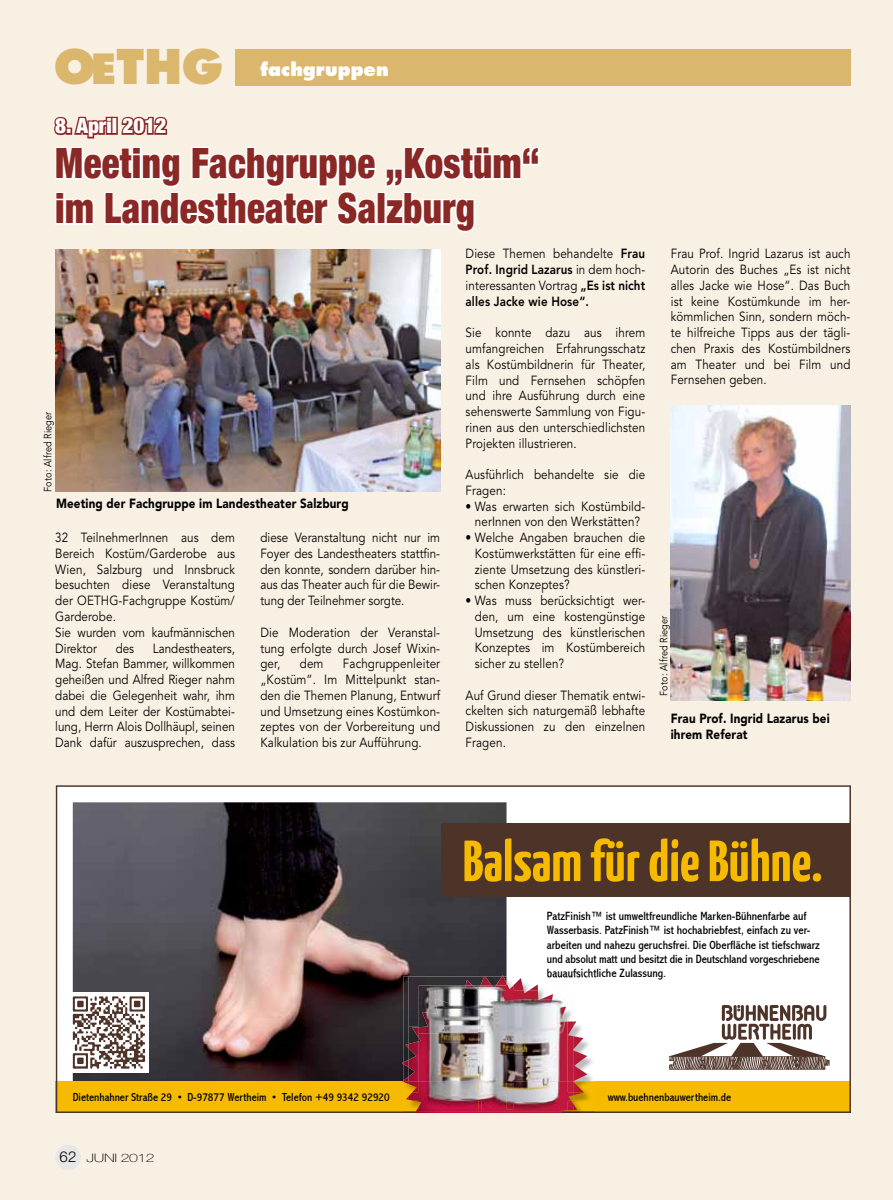
<style>
.page{position:relative;width:893px;height:1200px;background:#fff}
.page>*{position:absolute;margin:0;border:0;box-sizing:border-box;transform-origin:0 0}
.t1{font:700 58.5px "Yanone Kaffeesatz";color:#f6bb00}
.t2{font:700 57.9px "Yanone Kaffeesatz";color:#f6bb00}
.t3{font:800 46.5px "Futura";color:#dbb66d}
.t4{font:900 condensed 42px/45px "Helvetica Neue";letter-spacing:.01em;color:#892825;scale:.88 1}
.t5{font:900 condensed 21px "Helvetica Neue";color:#fff}
.t6{font:800 18px "Futura";color:#fff}
.t7{font:13.2px/15.8px "Avenir";letter-spacing:.01em;color:#000;text-align:justify;scale:.88 1}
.t8{font:800 13.2px/15.8px "Avenir";letter-spacing:.01em;color:#000;text-align:justify;scale:.88 1}
.t9{font:900 13.2px/15.8px "Avenir";letter-spacing:.01em;color:#000;scale:.88 1}
.t10{font:condensed 12px/14.4px "Abadi";color:#000}
.t11{font:condensed 11.7px "Abadi";color:#000}
.t12{font:100 11.7px "Helvetica Neue";letter-spacing:-.025em;color:#000;scale:1.35 1}
.t13{font:10.5px "Avenir";letter-spacing:.01em;color:#000;scale:.88 1}
.s1{font-size:40.5px}
.s2{font-weight:400}
.s3{font-weight:300;font-size:15px}
</style>
<div class="page">
<div style="left:0;top:0;width:893px;height:1199px;background:#f8f0e3"></div>
<div style="left:55px;top:1144px;width:26px;height:25px;background:#e7e7e7;border-radius:50%"></div>
<div style="left:247px;top:49px;width:603px;height:36px;background:#dbb66d"></div>
<svg style="left:54px;top:85px;width:487px;height:148px"></svg>
<img style="left:55px;top:249px;width:385px;height:243px">
<img style="left:671px;top:405px;width:179px;height:295px">
<svg style="left:56px;top:785px;width:794px;height:327px"></svg>
<div style="left:441px;top:822px;width:409px;height:74px;background:#4e3329"></div>
<div style="left:69px;top:991px;width:80px;height:81px;background:#fff"></div>
<img style="left:513px;top:976px;width:82px;height:105px">
<img style="left:403px;top:1081px;width:192px;height:31px">
<img style="left:548px;top:976px;width:47px;height:3px">
<img style="left:584px;top:1092px;width:11px;height:8px">
<img style="left:402px;top:974px;width:101px;height:107px">
<img style="left:513px;top:977px;width:74px;height:103px">
<img style="left:403px;top:976px;width:6px;height:105px">
<img style="left:403px;top:1081px;width:181px;height:30px">
<img style="left:415px;top:1111px;width:67px;height:1px">
<img style="left:406px;top:1092px;width:178px;height:7px">
<img style="left:419px;top:1040px;width:59px;height:69px">
<img style="left:409px;top:976px;width:3px;height:50px">
<img style="left:412px;top:976px;width:91px;height:52px">
<img style="left:409px;top:1028px;width:10px;height:80px">
<svg style="left:409px;top:1092px;width:12px;height:14px"></svg>
<img style="left:419px;top:1033px;width:59px;height:7px">
<img style="left:419px;top:985px;width:84px;height:48px">
<img style="left:419px;top:1092px;width:59px;height:8px">
<img style="left:568px;top:1035px;width:6px;height:46px">
<img style="left:513px;top:989px;width:61px;height:46px">
<img style="left:478px;top:1081px;width:96px;height:30px">
<svg style="left:568px;top:1092px;width:6px;height:8px"></svg>
<svg style="left:503px;top:976px;width:10px;height:22px"></svg>
<img style="left:478px;top:989px;width:28px;height:92px">
<img style="left:478px;top:1081px;width:4px;height:27px">
<svg style="left:478px;top:1092px;width:4px;height:8px"></svg>
<svg style="left:562px;top:1110px;width:12px;height:2px"></svg>
<img style="left:482px;top:998px;width:86px;height:113px">
<img style="left:482px;top:1111px;width:80px;height:1px">
<img style="left:513px;top:1092px;width:55px;height:8px">
<svg style="left:478px;top:1108px;width:29px;height:1px"></svg>
<svg style="left:507px;top:1092px;width:6px;height:8px"></svg>
<img style="left:482px;top:1092px;width:25px;height:8px">
<svg style="left:73px;top:996px;width:72px;height:72px"></svg>
<h3 class="t3" style="left:54px;top:38px;width:171px">O<span class="s1">E</span>THG</h3>
<h3 class="t6" style="left:260px;top:58px;width:130px">fachgruppen</h3>
<h3 class="t6" style="left:254px;top:58px;width:74px">aktuell</h3>
<h3 class="t6" style="left:260px;top:58px;width:74px">aktue l</h3>
<h3 class="t5" style="left:55px;top:113px;width:113px">8. April 2012</h3>
<h3 class="t4" style="left:55px;top:140px;width:552px">Meeting Fachgruppe „Kostüm“ im Landestheater Salzburg</h3>
<p class="t13" style="left:42px;top:492px;width:93px;rotate:-90deg">Foto: Alfred Rieger</p>
<p class="t9" style="left:56px;top:495px;width:334px">Meeting der Fachgruppe im Landestheater Salzburg</p>
<p class="t7" style="left:55px;top:530px;width:206px;text-align:left">32 TeilnehmerInnen aus dem<br>Bereich Kostüm/Garderobe aus<br>Wien, Salzburg und Innsbruck besuchten diese Veranstaltung der OETHG-Fachgruppe Kostüm/<br>Garderobe.<br>Sie wurden vom kaufmännischen<br>Direktor</p>
<p class="t7" style="left:55px;top:640px;width:206px;text-indent:98px">Landestheaters, Mag. Stefan Bammer, willkommen geheißen und Alfred Rieger nahm dabei die Gelegenheit wahr, ihm und dem Leiter der Kostümabtei&shy;lung, Herrn Alois Dollhäupl, seinen Dank dafür auszusprechen, dass</p>
<p class="t7" style="left:116px;top:640px;width:23px">des</p>
<p class="t7" style="left:260px;top:530px;width:206px">diese Veranstaltung nicht nur im Foyer des Landestheaters stattfin&shy;den konnte, sondern darüber hin&shy;aus das Theater auch für die Bewir&shy;tung der Teilnehmer sorgte.</p>
<p class="t7" style="left:260px;top:624px;width:206px">Die Moderation der Veranstal&shy;tung erfolgte durch Josef Wixin&shy;ger,</p>
<p class="t7" style="left:260px;top:656px;width:206px;text-indent:83px">Fachgruppenleiter „Kostüm“. Im Mittelpunkt stan&shy;den die Themen Planung, Entwurf und Umsetzung eines Kostümkon&shy;zeptes von der Vorbereitung und Kalkulation bis zur Aufführung.</p>
<p class="t7" style="left:300px;top:656px;width:28px">dem</p>
<p class="t8" style="left:466px;top:246px;width:206px"><span class="s2">Diese Themen behandelte</span> Frau Prof. Ingrid Lazarus <span class="s2">in dem hoch&shy;interessanten Vortrag</span> „Es ist nicht alles Jacke wie Hose“.</p>
<p class="t7" style="left:466px;top:325px;width:206px">Sie konnte dazu aus ihrem umfangreichen Erfahrungsschatz als Kostümbildnerin für Theater, Film und Fernsehen schöpfen und ihre Ausführung durch eine sehenswerte Sammlung von Figu&shy;rinen aus den unterschiedlichsten Projekten illustrieren.</p>
<p class="t7" style="left:466px;top:467px;width:206px">Ausführlich behandelte sie die<br>Fragen:</p>
<p class="t7" style="left:466px;top:498px;width:206px;text-align:center">• Was erwarten sich Kostümbild&shy;nerInnen von den Werkstätten?</p>
<p class="t7" style="left:475px;top:530px;width:195px;text-indent:-9px">• Welche Angaben brauchen die Kostümwerkstätten für eine effi&shy;ziente Umsetzung des künstleri&shy;schen Konzeptes?</p>
<p class="t7" style="left:475px;top:593px;width:195px;text-indent:-9px">• Was muss berücksichtigt wer&shy;den, um eine kostengünstige Umsetzung des künstlerischen Konzeptes im Kostümbereich sicher zu stellen?</p>
<p class="t7" style="left:466px;top:687px;width:206px">Auf Grund dieser Thematik entwi&shy;ckelten sich naturgemäß lebhafte Diskussionen zu den einzelnen Fragen.</p>
<p class="t7" style="left:671px;top:246px;width:206px">Frau Prof. Ingrid Lazarus ist auch Autorin des Buches „Es ist nicht alles Jacke wie Hose“. Das Buch ist keine Kostümkunde im her&shy;kömmlichen Sinn, sondern möch&shy;te hilfreiche Tipps aus der tägli&shy;chen Praxis des Kostümbildners am Theater und bei Film und Fernsehen geben.</p>
<p class="t13" style="left:658px;top:695px;width:93px;rotate:-90deg">Foto: Alfred Rieger</p>
<p class="t9" style="left:671px;top:710px;width:182px">Frau Prof. Ingrid Lazarus bei ihrem Referat</p>
<h2 class="t2" style="left:463px;top:825px;width:361px">Balsam für die Bühne.</h2>
<h1 class="t1" style="left:544px;top:830px;width:284px">Warum nicht so?</h1>
<p class="t10" style="left:547px;top:908px;width:275px">PatzFinish™ ist umweltfreundliche Marken-Bühnenfarbe auf Wasserbasis. PatzFinish™ ist hochabriebfest, einfach zu ver&shy;arbeiten und nahezu geruchsfrei. Die Oberfläche ist tiefschwarz und absolut matt und besitzt die in Deutschland vorgeschriebene bauaufsichtliche Zulassung.</p>
<p class="t11" style="left:73px;top:1089px;width:318px">Dietenhahner Straße 29 • D-97877 Wertheim • Telefon +49 9342 92920</p>
<p class="t11" style="left:608px;top:1089px;width:125px">www.buehnenbauwertheim.de</p>
<p class="t12" style="left:60px;top:1150px;width:72px"><span class="s3">62</span> Juni 2012</p>
</div>
